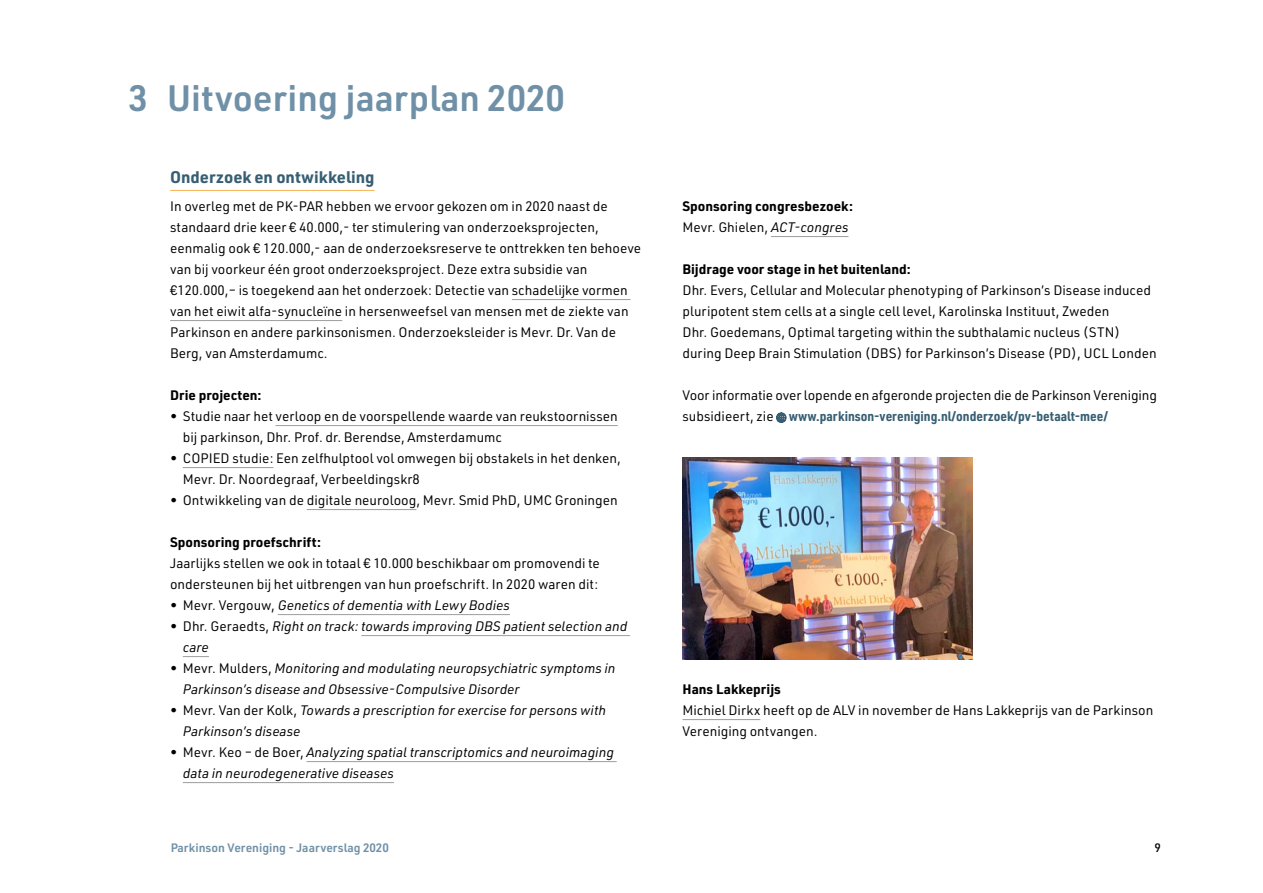
<style>
.page{position:relative;width:1263px;height:893px;background:#fff}
.page>*{position:absolute;margin:0;border:0;box-sizing:border-box;transform-origin:0 0}
.HFST_kop{font:600 36px "URWDIN";color:#6f90a7}
.Tussenkop_met_lij{font:700 16.5px "URWDIN";color:#375e72}
.Broodtekst{font:13.5px/21px "URWDIN";color:#000}
.Broodtekst-2{font:italic 13.5px/21px "URWDIN";color:#000}
.Kopje_zwart{font:700 13.5px "URWDIN";color:#000}
.t1{font:600 12px "URWDIN";color:#6f90a7}
.t2{font:500 12px "URWDIN";color:#000}
.s1{font-style:normal}
.s2{font-style:italic}
.s3{font-family:"URWDIN Semi Cond";font-weight:700;color:#375e72}
</style>
<div class="page">
<hr style="left:170px;top:190px;width:205px;height:1px;background:#f9b359">
<hr style="left:512px;top:299px;width:119px;height:1px;background:#9d9d9c">
<hr style="left:170px;top:320px;width:172px;height:1px;background:#9d9d9c">
<hr style="left:276px;top:425px;width:342px;height:1px;background:#9d9d9c">
<hr style="left:183px;top:467px;width:90px;height:1px;background:#9d9d9c">
<hr style="left:307px;top:509px;width:109px;height:1px;background:#9d9d9c">
<hr style="left:278px;top:614px;width:232px;height:1px;background:#9d9d9c">
<hr style="left:361px;top:635px;width:269px;height:1px;background:#9d9d9c">
<svg style="left:183px;top:656px;width:26px;height:1px"></svg>
<hr style="left:307px;top:761px;width:310px;height:1px;background:#9d9d9c">
<hr style="left:183px;top:782px;width:211px;height:1px;background:#9d9d9c">
<hr style="left:771px;top:236px;width:77px;height:1px;background:#9d9d9c">
<hr style="left:682px;top:719px;width:78px;height:1px;background:#9d9d9c">
<svg style="left:776px;top:413px;width:10px;height:10px"></svg>
<img style="left:682px;top:458px;width:290px;height:201px">
<p class="HFST_kop" style="left:128px;top:73px;width:438px">3 Uitvoering jaarplan 2020</p>
<p class="Tussenkop_met_lij" style="left:170px;top:165px;width:206px">Onderzoek en ontwikkeling</p>
<p class="Broodtekst" style="left:170px;top:195px;width:473px">In overleg met de PK-PAR hebben we ervoor gekozen om in 2020 naast de standaard drie keer € 40.000,- ter stimulering van onderzoeksprojecten, eenmalig ook € 120.000,- aan de onderzoeksreserve te onttrekken ten behoeve van bij voorkeur één groot onderzoeksproject. Deze extra subsidie van €120.000,– is toegekend aan het onderzoek: Detectie van schadelijke vormen van het eiwit alfa-synucleïne in hersenweefsel van mensen met de ziekte van Parkinson en andere parkinsonismen. Onderzoeksleider is Mevr. Dr. Van de Berg, van Amsterdamumc.</p>
<p class="Kopje_zwart" style="left:170px;top:386px;width:93px">Drie projecten:</p>
<p class="Broodtekst" style="left:183px;top:405px;width:436px;text-indent:-13px">• Studie naar het verloop en de voorspellende waarde van reukstoornissen bij parkinson, Dhr. Prof. dr. Berendse, Amsterdamumc</p>
<p class="Broodtekst" style="left:183px;top:447px;width:439px;text-indent:-13px">• COPIED studie: Een zelfhulptool vol omwegen bij obstakels in het denken,<br>Mevr. Dr. Noordegraaf, Verbeeldingskr8</p>
<p class="Broodtekst" style="left:170px;top:489px;width:449px">• Ontwikkeling van de digitale neuroloog, Mevr. Smid PhD, UMC Groningen</p>
<p class="Kopje_zwart" style="left:170px;top:533px;width:152px">Sponsoring proefschrift:</p>
<p class="Broodtekst" style="left:170px;top:552px;width:431px">Jaarlijks stellen we ook in totaal € 10.000 beschikbaar om promovendi te ondersteunen bij het uitbrengen van hun proefschrift. In 2020 waren dit:</p>
<p class="Broodtekst-2" style="left:170px;top:594px;width:341px"><span class="s1">• Mevr. Vergouw,</span> Genetics of dementia with Lewy Bodies</p>
<p class="Broodtekst-2" style="left:183px;top:615px;width:446px;text-indent:-13px"><span class="s1">• Dhr. Geraedts,</span> Right on track: towards improving DBS patient selection and care</p>
<p class="Broodtekst-2" style="left:183px;top:657px;width:434px;text-indent:-13px"><span class="s1">• Mevr. Mulders,</span> Monitoring and modulating neuropsychiatric symptoms in<br>Parkinson’s disease and Obsessive-Compulsive Disorder</p>
<p class="Broodtekst-2" style="left:183px;top:699px;width:425px;text-indent:-13px"><span class="s1">• Mevr. Van der Kolk,</span> Towards a prescription for exercise for persons with<br>Parkinson’s disease</p>
<p class="Broodtekst-2" style="left:183px;top:741px;width:433px;text-indent:-13px"><span class="s1">• Mevr. Keo – de Boer,</span> Analyzing spatial transcriptomics and neuroimaging data in neurodegenerative diseases</p>
<p class="Kopje_zwart" style="left:682px;top:197px;width:172px">Sponsoring congresbezoek:</p>
<p class="Broodtekst" style="left:682px;top:216px;width:167px">Mevr. Ghielen, <span class="s2">ACT-congres</span></p>
<p class="Kopje_zwart" style="left:682px;top:260px;width:230px">Bijdrage voor stage in het buitenland:</p>
<p class="Broodtekst" style="left:682px;top:279px;width:470px">Dhr. Evers, Cellular and Molecular phenotyping of Parkinson’s Disease induced pluripotent stem cells at a single cell level, Karolinska Instituut, Zweden</p>
<p class="Broodtekst" style="left:682px;top:321px;width:476px">Dhr. Goedemans, Optimal targeting within the subthalamic nucleus (STN) during Deep Brain Stimulation (DBS) for Parkinson’s Disease (PD), UCL Londen</p>
<p class="Broodtekst" style="left:682px;top:384px;width:476px">Voor informatie over lopende en afgeronde projecten die de Parkinson Vereniging subsidieert, zie <span class="s3">www.parkinson-vereniging.nl/onderzoek/pv-betaalt-mee/</span></p>
<p class="Kopje_zwart" style="left:682px;top:680px;width:100px">Hans Lakkeprijs</p>
<p class="Broodtekst" style="left:682px;top:699px;width:472px">Michiel Dirkx heeft op de ALV in november de Hans Lakkeprijs van de Parkinson<br>Vereniging ontvangen.</p>
<p class="t1" style="left:170px;top:840px;width:220px">Parkinson Vereniging - Jaarverslag 2020</p>
<p class="t2" style="left:1154px;top:840px;width:8px">9</p>
</div>
